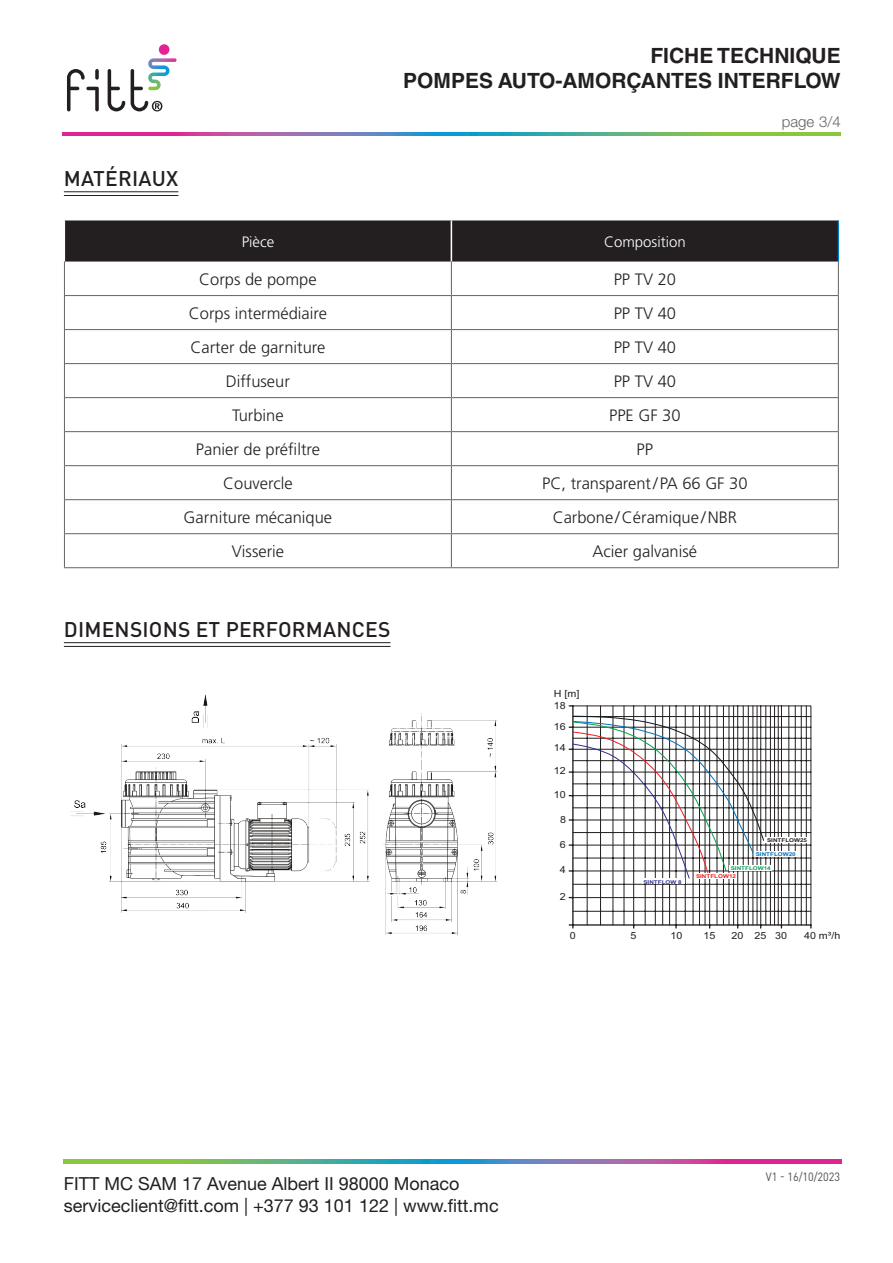
<style>
.page{position:relative;width:893px;height:1263px;background:#fff}
.page>*{position:absolute;margin:0;border:0;box-sizing:border-box;transform-origin:0 0}
.t1{font:700 21px "Helvetica LT Std";color:#231f20}
.t2{font:500 21px "DIN Pro";letter-spacing:.01em;color:#231f20}
.t3{font:18px "Helvetica Neue LT Std";color:#231f20}
.t4{font:300 16.5px "Frutiger LT Std";color:#231f20}
.t5{font:300 15px "Frutiger LT Std";color:#fff}
.t6{font:300 15px "Helvetica Neue LT Std";color:#636366}
.t7{font:11.85px "DIN Pro";color:#4b4c4d;scale:.91 1}
.t8{font:9.9px "Arial";color:#231f20;scale:1.09 1}
.t9{font:700 5.25px "Arial";color:#ee1d23;scale:1.21 1}
.t10{font:700 5.25px "Arial";color:#00a54f;scale:1.21 1}
.t11{font:700 5.25px "Arial";color:#0072bc;scale:1.21 1}
.t12{font:700 5.25px "Arial";color:#231f20;scale:1.21 1}
.t13{font:700 5.25px "Arial";color:#2e3092;scale:1.21 1}
</style>
<div class="page">
<svg style="left:63px;top:132px;width:778px;height:4px;background:#7f8891"></svg>
<hr style="left:64px;top:191px;width:114px;height:1px;background:#231f20">
<hr style="left:64px;top:195px;width:114px;height:1px;background:#231f20">
<div style="left:65px;top:220px;width:773px;height:42px;background:#231f20"></div>
<hr style="left:451px;top:220px;width:1px;height:42px;background:#fff">
<hr style="left:838px;top:220px;width:1px;height:42px;background:#007ac2">
<hr style="left:64px;top:262px;width:1px;height:33px;background:#636366">
<hr style="left:451px;top:262px;width:1px;height:33px;background:#636366">
<hr style="left:838px;top:262px;width:1px;height:33px;background:#636366">
<hr style="left:64px;top:295px;width:387px;height:1px;background:#636366">
<hr style="left:64px;top:296px;width:1px;height:33px;background:#636366">
<hr style="left:451px;top:295px;width:388px;height:1px;background:#636366">
<hr style="left:451px;top:296px;width:1px;height:33px;background:#636366">
<hr style="left:838px;top:296px;width:1px;height:33px;background:#636366">
<hr style="left:64px;top:329px;width:387px;height:1px;background:#636366">
<hr style="left:64px;top:330px;width:1px;height:33px;background:#636366">
<hr style="left:451px;top:329px;width:388px;height:1px;background:#636366">
<hr style="left:451px;top:330px;width:1px;height:33px;background:#636366">
<hr style="left:838px;top:330px;width:1px;height:33px;background:#636366">
<hr style="left:64px;top:363px;width:387px;height:1px;background:#636366">
<hr style="left:64px;top:364px;width:1px;height:33px;background:#636366">
<hr style="left:451px;top:363px;width:388px;height:1px;background:#636366">
<hr style="left:451px;top:364px;width:1px;height:33px;background:#636366">
<hr style="left:838px;top:364px;width:1px;height:33px;background:#636366">
<hr style="left:64px;top:397px;width:387px;height:1px;background:#636366">
<hr style="left:64px;top:398px;width:1px;height:33px;background:#636366">
<hr style="left:451px;top:397px;width:388px;height:1px;background:#636366">
<hr style="left:451px;top:398px;width:1px;height:33px;background:#636366">
<hr style="left:838px;top:398px;width:1px;height:33px;background:#636366">
<hr style="left:64px;top:431px;width:387px;height:1px;background:#636366">
<hr style="left:64px;top:432px;width:1px;height:33px;background:#636366">
<hr style="left:451px;top:431px;width:388px;height:1px;background:#636366">
<hr style="left:451px;top:432px;width:1px;height:33px;background:#636366">
<hr style="left:838px;top:432px;width:1px;height:33px;background:#636366">
<hr style="left:64px;top:465px;width:387px;height:1px;background:#636366">
<hr style="left:64px;top:466px;width:1px;height:33px;background:#636366">
<hr style="left:451px;top:465px;width:388px;height:1px;background:#636366">
<hr style="left:451px;top:466px;width:1px;height:33px;background:#636366">
<hr style="left:838px;top:466px;width:1px;height:33px;background:#636366">
<hr style="left:64px;top:499px;width:387px;height:1px;background:#636366">
<hr style="left:64px;top:500px;width:1px;height:33px;background:#636366">
<hr style="left:451px;top:499px;width:388px;height:1px;background:#636366">
<hr style="left:451px;top:500px;width:1px;height:33px;background:#636366">
<hr style="left:838px;top:500px;width:1px;height:33px;background:#636366">
<hr style="left:64px;top:533px;width:387px;height:1px;background:#636366">
<hr style="left:64px;top:534px;width:1px;height:33px;background:#636366">
<hr style="left:451px;top:533px;width:388px;height:1px;background:#636366">
<hr style="left:451px;top:534px;width:1px;height:33px;background:#636366">
<hr style="left:838px;top:534px;width:1px;height:33px;background:#636366">
<hr style="left:64px;top:567px;width:387px;height:1px;background:#636366">
<hr style="left:451px;top:567px;width:388px;height:1px;background:#636366">
<svg style="left:573px;top:705px;width:238px;height:219px"></svg>
<hr style="left:569px;top:924px;width:242px;height:2px;background:#231f20">
<hr style="left:572px;top:706px;width:2px;height:222px;background:#231f20">
<svg style="left:569px;top:715px;width:196px;height:164px"></svg>
<div style="left:642px;top:879px;width:42px;height:5px;background:#fff"></div>
<div style="left:694px;top:873px;width:43px;height:6px;background:#fff"></div>
<div style="left:729px;top:866px;width:43px;height:5px;background:#fff"></div>
<div style="left:754px;top:851px;width:43px;height:5px;background:#fff"></div>
<div style="left:766px;top:837px;width:42px;height:5px;background:#fff"></div>
<img style="left:70px;top:694px;width:428px;height:242px">
<hr style="left:64px;top:642px;width:326px;height:1px;background:#231f20">
<hr style="left:64px;top:646px;width:326px;height:1px;background:#231f20">
<svg style="left:108px;top:69px;width:17px;height:42px"></svg>
<div style="left:159px;top:44px;width:10px;height:11px;background:#e22391;border-radius:50%"></div>
<svg style="left:67px;top:69px;width:32px;height:42px"></svg>
<svg style="left:131px;top:58px;width:46px;height:53px"></svg>
<svg style="left:64px;top:1159px;width:778px;height:4px;background:#7f8792"></svg>
<p class="t2" style="left:64px;top:164px;width:116px">MATÉRIAUX</p>
<p class="t1" style="left:650px;top:42px;width:192px">FICHE TECHNIQUE</p>
<p class="t1" style="left:403px;top:68px;width:439px">POMPES AUTO-AMORÇANTES INTERFLOW</p>
<p class="t6" style="left:782px;top:113px;width:60px">page 3/4</p>
<p class="t5" style="left:242px;top:233px;width:34px">Pièce</p>
<p class="t5" style="left:604px;top:233px;width:83px">Composition</p>
<p class="t4" style="left:199px;top:269px;width:119px">Corps de pompe</p>
<p class="t4" style="left:614px;top:269px;width:64px">PP TV 20</p>
<p class="t4" style="left:189px;top:304px;width:140px">Corps intermédiaire</p>
<p class="t4" style="left:614px;top:304px;width:64px">PP TV 40</p>
<p class="t4" style="left:191px;top:338px;width:136px">Carter de garniture</p>
<p class="t4" style="left:614px;top:338px;width:64px">PP TV 40</p>
<p class="t4" style="left:226px;top:372px;width:65px">Diffuseur</p>
<p class="t4" style="left:614px;top:372px;width:64px">PP TV 40</p>
<p class="t4" style="left:232px;top:406px;width:53px">Turbine</p>
<p class="t4" style="left:609px;top:406px;width:73px">PPE GF 30</p>
<p class="t4" style="left:196px;top:440px;width:126px">Panier de préfiltre</p>
<p class="t4" style="left:637px;top:440px;width:18px">PP</p>
<p class="t4" style="left:223px;top:474px;width:71px">Couvercle</p>
<p class="t4" style="left:542px;top:474px;width:207px">PC, transparent/ PA 66 GF 30</p>
<p class="t4" style="left:184px;top:508px;width:150px">Garniture mécanique</p>
<p class="t4" style="left:553px;top:508px;width:186px">Carbone/Céramique/NBR</p>
<p class="t4" style="left:232px;top:542px;width:54px">Visserie</p>
<p class="t4" style="left:593px;top:542px;width:106px">Acier galvanisé</p>
<p class="t2" style="left:64px;top:615px;width:328px">DIMENSIONS ET PERFORMANCES</p>
<p class="t8" style="left:554px;top:687px;width:25px">H [m]</p>
<p class="t8" style="left:554px;top:698px;width:12px">18</p>
<p class="t8" style="left:554px;top:719px;width:12px">16</p>
<p class="t8" style="left:554px;top:741px;width:12px">14</p>
<p class="t8" style="left:554px;top:764px;width:12px">12</p>
<p class="t8" style="left:554px;top:788px;width:12px">10</p>
<p class="t8" style="left:560px;top:812px;width:7px">8</p>
<p class="t8" style="left:560px;top:837px;width:7px">6</p>
<p class="t8" style="left:560px;top:863px;width:7px">4</p>
<p class="t8" style="left:560px;top:889px;width:7px">2</p>
<p class="t8" style="left:570px;top:928px;width:7px">0</p>
<p class="t12" style="left:767px;top:836px;width:35px">SINTFLOW25</p>
<p class="t11" style="left:756px;top:850px;width:35px">SINTFLOW20</p>
<p class="t13" style="left:643px;top:878px;width:33px">SINTFLOW 8</p>
<p class="t10" style="left:731px;top:865px;width:35px">SINTFLOW14</p>
<p class="t9" style="left:696px;top:872px;width:35px">SINTFLOW12</p>
<p class="t8" style="left:630px;top:928px;width:7px">5</p>
<p class="t8" style="left:670px;top:928px;width:12px">10</p>
<p class="t8" style="left:703px;top:928px;width:12px">15</p>
<p class="t8" style="left:731px;top:928px;width:52px">20 25 30</p>
<p class="t8" style="left:804px;top:928px;width:35px">40 m³/h</p>
<p class="t3" style="left:64px;top:1173px;width:397px">FITT MC SAM 17 Avenue Albert II 98000 Monaco</p>
<p class="t3" style="left:64px;top:1194px;width:436px">serviceclient@fitt.com | +377 93 101 122 | www.fitt.mc</p>
<p class="t7" style="left:766px;top:1169px;width:83px">V1 - 16/10/2023</p>
</div>
